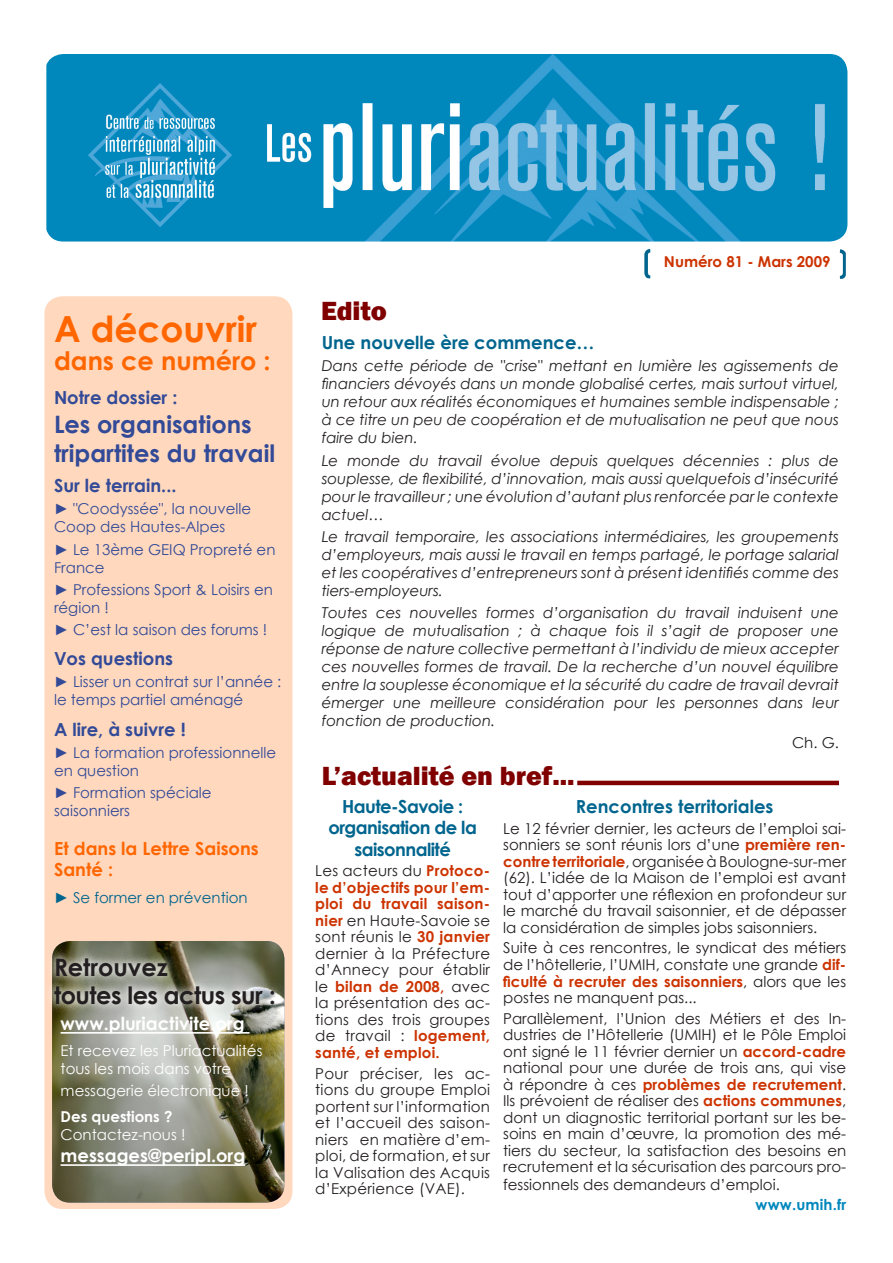
<style>
.page{position:relative;width:893px;height:1263px;background:#fff}
.page>*{position:absolute;margin:0;border:0;box-sizing:border-box;transform-origin:0 0}
.t1{font:700 36px "Century Gothic";color:#f60}
.t2{font:800 27px "Franklin Gothic";color:#800000}
.t3{font:700 25.5px "Century Gothic";color:#f60}
.t4{font:700 24px/28.8px "Century Gothic";color:#324a97}
.t5{font:700 24px "Century Gothic";letter-spacing:-.02em;color:#231f20}
.t6{font:700 24px "Century Gothic";color:#231f20}
.t7{font:700 18px "Century Gothic";color:#324a97}
.Titre_bleu{font:700 18px "Century Gothic";color:#00658e}
.Titre_bleu-2{font:700 18px/21.3px "Century Gothic";letter-spacing:-.03em;color:#00658e;text-align:center}
.t8{font:700 18px "Century Gothic";color:#fff}
.t9{font:700 18px/21.6px "Century Gothic";color:#f60}
.t10{font:15px/16.5px "Century Gothic";color:#231f20;text-align:justify}
.t11{font:italic 15px/18px "Century Gothic";color:#231f20;text-align:justify}
.t12{font:15px/18px "Century Gothic";color:#324a97}
.t13{font:15px/18px "Century Gothic";color:#fff}
.t14{font:15px "Century Gothic";color:#00658e}
.t15{font:700 15px "Century Gothic";color:#c30}
.t16{font:700 15px "Century Gothic";color:#fff}
.t17{font:700 15px "Century Gothic";letter-spacing:.01em;color:#0087bc}
.s1{font-weight:700;color:#c30}
</style>
<div class="page">
<div style="left:44px;top:296px;width:248px;height:913px;background:#ffd8be;border-radius:18px"></div>
<img style="left:46px;top:54px;width:801px;height:188px">
<svg style="left:644px;top:249px;width:7px;height:29px"></svg>
<svg style="left:839px;top:249px;width:7px;height:30px"></svg>
<hr style="left:577px;top:781px;width:262px;height:4px;background:#800000">
<img style="left:52px;top:941px;width:232px;height:261px">
<hr style="left:61px;top:1164px;width:184px;height:2px;background:#fff">
<div style="left:43px;top:947px;width:289px;height:93px;background:#fff;opacity:.7"></div>
<p class="t1" style="left:54px;top:301px;width:205px">A découvrir</p>
<p class="t3" style="left:54px;top:341px;width:218px">dans ce numéro :</p>
<p class="t7" style="left:54px;top:384px;width:125px">Notre dossier :</p>
<p class="t4" style="left:54px;top:409px;width:223px">Les organisations tripartites du travail</p>
<p class="t7" style="left:54px;top:472px;width:124px">Sur le terrain...</p>
<p class="t12" style="left:54px;top:500px;width:199px">► "Coodyssée", la nouvelle<br>Coop des Hautes-Alpes</p>
<p class="t12" style="left:54px;top:540px;width:223px">► Le 13ème Geiq Propreté en<br>France</p>
<p class="t12" style="left:54px;top:580px;width:221px">► Professions Sport &amp; Loisirs en région !</p>
<p class="t12" style="left:54px;top:620px;width:215px">► C’est la saison des forums !</p>
<p class="t7" style="left:54px;top:645px;width:121px">Vos questions</p>
<p class="t12" style="left:54px;top:673px;width:229px">► Lisser un contrat sur l’année : le temps partiel aménagé</p>
<p class="t7" style="left:54px;top:715px;width:133px">A lire, à suivre !</p>
<p class="t12" style="left:54px;top:743px;width:224px">► La formation professionnelle en question</p>
<p class="t12" style="left:54px;top:783px;width:159px">► Formation spéciale saisonniers</p>
<p class="t9" style="left:54px;top:836px;width:206px">Et dans la Lettre Saisons<br>Santé :</p>
<p class="t14" style="left:54px;top:887px;width:195px">► Se former en prévention</p>
<p class="t6" style="left:54px;top:949px;width:115px">Retrouvez</p>
<p class="t5" style="left:54px;top:977px;width:223px">toutes les actus sur :</p>
<p class="t8" style="left:61px;top:1010px;width:185px">www.pluriactivite.org</p>
<p class="t13" style="left:61px;top:1042px;width:203px">Et recevez les Pluriactualités tous les mois dans votre</p>
<p class="t13" style="left:61px;top:1081px;width:190px">messagerie électronique !</p>
<p class="t16" style="left:61px;top:1105px;width:113px">Des questions ?</p>
<p class="t13" style="left:61px;top:1126px;width:126px">Contactez-nous !</p>
<p class="t8" style="left:61px;top:1142px;width:186px">messages@peripl.org</p>
<p class="t15" style="left:664px;top:251px;width:168px">Numéro 81 - Mars 2009</p>
<p class="t2" style="left:321px;top:293px;width:67px">Edito</p>
<p class="Titre_bleu" style="left:322px;top:329px;width:274px">Une nouvelle ère commence…</p>
<p class="t11" style="left:322px;top:357px;width:519px">Dans cette période de "crise" mettant en lumière les agissements de financiers dévoyés dans un monde globalisé certes, mais surtout virtuel, un retour aux réalités économiques et humaines semble indispensable ; à ce titre un peu de coopération et de mutualisation ne peut que nous faire du bien.</p>
<p class="t11" style="left:322px;top:451px;width:519px">Le monde du travail évolue depuis quelques décennies : plus de souplesse, de flexibilité, d’innovation, mais aussi quelquefois d’insécurité pour le travailleur ; une évolution d’autant plus renforcée par le contexte actuel…</p>
<p class="t11" style="left:322px;top:527px;width:519px">Le travail temporaire, les associations intermédiaires, les groupements d’employeurs, mais aussi le travail en temps partagé, le portage salarial et les coopératives d’entrepreneurs sont à présent identifiés comme des tiers-employeurs.</p>
<p class="t11" style="left:322px;top:603px;width:519px">Toutes ces nouvelles formes d’organisation du travail induisent une logique de mutualisation ; à chaque fois il s’agit de proposer une réponse de nature collective permettant à l’individu de mieux accepter ces nouvelles formes de travail. De la recherche d’un nouvel équilibre entre la souplesse économique et la sécurité du cadre de travail devrait émerger une meilleure considération pour les personnes dans leur fonction de production.</p>
<p class="t10" style="left:792px;top:734px;width:48px">Ch. G.</p>
<p class="t2" style="left:322px;top:758px;width:255px">L’actualité en bref...</p>
<p class="Titre_bleu-2" style="left:328px;top:795px;width:150px">Haute-Savoie : organisation de la saisonnalité</p>
<p class="t10" style="left:315px;top:862px;width:176px">Les acteurs du <span class="s1">Protoco&shy;le d’objectifs pour l’em&shy;ploi du travail saison&shy;nier</span> en Haute-Savoie se sont réunis le <span class="s1">30 janvier </span>dernier à la Préfecture d’Annecy pour établir le <span class="s1">bilan de 2008,</span> avec la présentation des ac&shy;tions des trois groupes de travail : <span class="s1">logement, santé, et emploi.</span></p>
<p class="t10" style="left:315px;top:1065px;width:176px">Pour préciser, les ac&shy;tions du groupe Emploi portent sur l’information et l’accueil des saison&shy;niers en matière d’em&shy;ploi, de formation, et sur la Valisation des Acquis d’Expérience (VAE).</p>
<p class="Titre_bleu" style="left:576px;top:793px;width:199px">Rencontres territoriales</p>
<p class="t10" style="left:503px;top:820px;width:345px">Le 12 février dernier, les acteurs de l’emploi sai&shy;sonniers se sont réunis lors d’une <span class="s1">première ren&shy;contre territoriale</span>, organisée à Boulogne-sur-mer (62). L’idée de la Maison de l’emploi est avant tout d’apporter une réflexion en profondeur sur le marché du travail saisonnier, et de dépasser la considération de simples jobs saisonniers.</p>
<p class="t10" style="left:503px;top:939px;width:344px">Suite à ces rencontres, le syndicat des métiers de l’hôtellerie, l’UMIH, constate une grande <span class="s1">dif&shy;ficulté à recruter des saisonniers</span>, alors que les postes ne manquent pas...</p>
<p class="t10" style="left:503px;top:1010px;width:345px">Parallèlement, l’Union des Métiers et des In&shy;dustries de l’Hôtellerie (UMIH) et le Pôle Emploi ont signé le 11 février dernier un <span class="s1">accord-cadre </span>national pour une durée de trois ans, qui vise à répondre à ces <span class="s1">problèmes de recrutement</span>.<br>Ils prévoient de réaliser des <span class="s1">actions communes</span>, dont un diagnostic territorial portant sur les be&shy;soins en main d’œuvre, la promotion des mé&shy;tiers du secteur, la satisfaction des besoins en recrutement et la sécurisation des parcours pro-</p>
<p class="t10" style="left:503px;top:1176px;width:278px">fessionnels des demandeurs d’emploi.</p>
<p class="t17" style="left:756px;top:1193px;width:92px">www.umih.fr</p>
</div>
